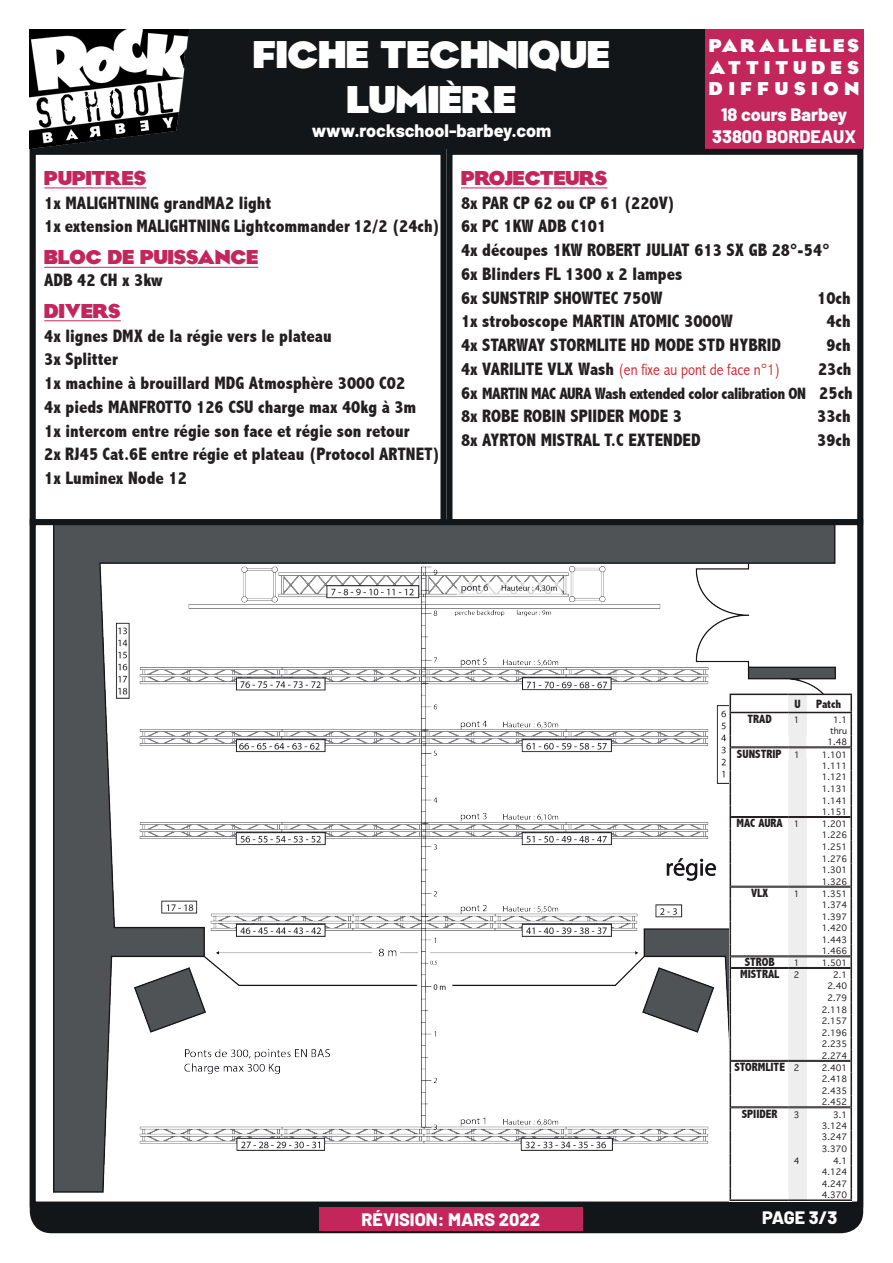
<style>
.page{position:relative;width:893px;height:1263px;background:#fff}
.page>*{position:absolute;margin:0;border:0;box-sizing:border-box;transform-origin:0 0}
.t1{font:37.5px/45px "Resolute NFW01";color:#fff;text-align:center}
.t2{font:19.5px "Resolute NFW01";color:#c3265b}
.t3{font:800 condensed 18px/23.7px "Abadi";color:#231f20}
.t4{font:800 18px/21.6px "Barlow";color:#fff;text-align:center}
.t5{font:18px/21.6px "Resolute NFW01";letter-spacing:.305em;color:#fff;text-align:justify}
.t6{font:800 condensed 16.5px "Abadi";letter-spacing:-.03em;color:#231f20}
.t7{font:300 condensed 16.5px "Abadi";color:#d1232a}
.t8{font:800 condensed 12px/12px "Abadi";color:#231f20;text-align:center}
.t9{font:12px/11.2px "Apple Symbols";color:#231f20}
.s1{font-weight:800;font-size:18px;color:#231f20}
.s2{font-size:18px}
</style>
<div class="page">
<div style="left:30px;top:30px;width:833px;height:119px;background:#131619"></div>
<img style="left:30px;top:30px;width:159px;height:119px">
<div style="left:705px;top:30px;width:158px;height:119px;background:#c3265b"></div>
<hr style="left:44px;top:187px;width:102px;height:1px;background:#c3265b">
<hr style="left:44px;top:267px;width:214px;height:1px;background:#c3265b">
<hr style="left:44px;top:320px;width:77px;height:1px;background:#c3265b">
<div style="left:30px;top:149px;width:416px;height:376px;border:6px solid #131619"></div>
<hr style="left:461px;top:187px;width:146px;height:1px;background:#c3265b">
<div style="left:446px;top:149px;width:417px;height:376px;border:6px solid #131619"></div>
<img style="left:54px;top:526px;width:782px;height:167px">
<div style="left:30px;top:519px;width:833px;height:688px;border:6px solid #131619"></div>
<div style="left:319px;top:1207px;width:264px;height:24px;background:#c3265b"></div>
<svg style="left:34px;top:693px;width:825px;height:536px"></svg>
<h1 class="t1" style="left:253px;top:32px;width:358px">FICHE TECHNIQUE<br>LUMIÈRE</h1>
<p class="t4" style="left:312px;top:119px;width:241px">www.rockschool-barbey.com</p>
<p class="t5" style="left:709px;top:35px;width:151px">PARALLÈLES ATTITUDES DIFFUSION</p>
<p class="t4" style="left:712px;top:102px;width:145px">18 cours Barbey<br>33800 BORDEAUX</p>
<p class="t2" style="left:44px;top:167px;width:104px">PUPITRES</p>
<p class="t3" style="left:44px;top:191px;width:398px">1x MALIGHTNING grandMA2 light<br>1x extension MALIGHTNING Lightcommander 12/2 (24ch)</p>
<p class="t2" style="left:44px;top:247px;width:216px">BLOC DE PUISSANCE</p>
<p class="t3" style="left:44px;top:268px;width:120px">ADB 42 CH x 3kw</p>
<p class="t2" style="left:44px;top:300px;width:78px">DIVERS</p>
<p class="t3" style="left:44px;top:324px;width:398px">4x lignes DMX de la régie vers le plateau<br>3x Splitter<br>1x machine à brouillard MDG Atmosphère 3000 C02<br>4x pieds MANFROTTO 126 CSU charge max 40kg à 3m<br>1x intercom entre régie son face et régie son retour<br>2x RJ45 Cat.6E entre régie et plateau (Protocol ARTNET)<br>1x Luminex Node 12</p>
<p class="t2" style="left:461px;top:167px;width:148px">PROJECTEURS</p>
<p class="t3" style="left:461px;top:191px;width:370px">8x PAR CP 62 ou CP 61 (220V)<br>6x PC 1KW ADB C101<br>4x découpes 1KW ROBERT JULIAT 613 SX GB 28°-54°<br>6x Blinders FL 1300 x 2 lampes<br>6x SUNSTRIP SHOWTEC 750W</p>
<p class="t3" style="left:817px;top:286px;width:35px">10ch</p>
<p class="t3" style="left:461px;top:309px;width:274px">1x stroboscope MARTIN ATOMIC 3000W</p>
<p class="t3" style="left:826px;top:309px;width:26px">4ch</p>
<p class="t3" style="left:461px;top:333px;width:321px">4x STARWAY STORMLITE HD MODE STD HYBRID</p>
<p class="t3" style="left:826px;top:333px;width:26px">9ch</p>
<p class="t7" style="left:461px;top:360px;width:321px"><span class="s1">4x VARILITE VLX Wash</span> (en fixe au pont de face n°1)</p>
<p class="t3" style="left:818px;top:357px;width:35px">23ch</p>
<p class="t6" style="left:461px;top:383px;width:393px"><span class="s2">6x</span> MARTIN MAC AURA Wash extended color calibration ON <span class="s2">25ch</span></p>
<p class="t3" style="left:461px;top:404px;width:222px">8x ROBE ROBIN SPIIDER MODE 3</p>
<p class="t3" style="left:817px;top:404px;width:35px">33ch</p>
<p class="t3" style="left:461px;top:428px;width:241px">8x AYRTON MISTRAL T.C EXTENDED</p>
<p class="t3" style="left:817px;top:428px;width:35px">39ch</p>
<p class="t8" style="left:747px;top:713px;width:26px">TRAD</p>
<p class="t8" style="left:737px;top:748px;width:46px">SUNSTRIP</p>
<p class="t8" style="left:794px;top:697px;width:8px">U</p>
<p class="t8" style="left:816px;top:697px;width:27px">Patch</p>
<p class="t9" style="left:830px;top:725px;width:19px;text-align:center">▼ ◆ ✔</p>
<p class="t8" style="left:736px;top:817px;width:48px">MAC AURA</p>
<p class="t8" style="left:751px;top:887px;width:19px">VLX</p>
<p class="t8" style="left:740px;top:956px;width:41px">STROB<br>MISTRAL</p>
<p class="t9" style="left:830px;top:899px;width:19px">✓ ✔ ✓<br>✔</p>
<p class="t9" style="left:830px;top:934px;width:19px">✔✔✓ ✔</p>
<p class="t8" style="left:734px;top:1061px;width:52px">STORMLITE</p>
<p class="t8" style="left:742px;top:1108px;width:37px">SPIIDER</p>
<p class="t9" style="left:830px;top:1085px;width:13px">✔✓ ✔</p>
<p class="t4" style="left:362px;top:1207px;width:180px">RÉVISION: MARS 2022</p>
<p class="t4" style="left:762px;top:1205px;width:77px">PAGE 3/3</p>
</div>
